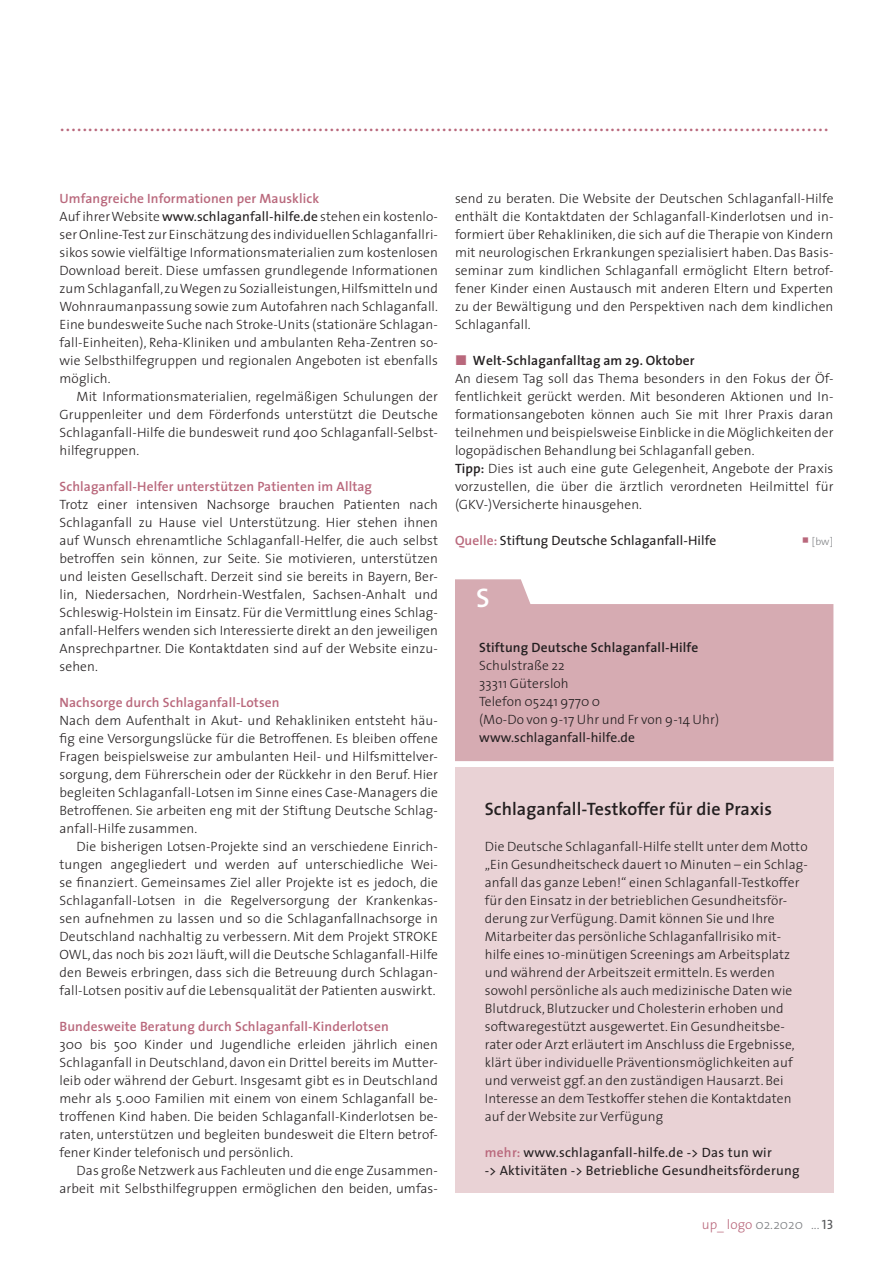
<style>
.page{position:relative;width:893px;height:1263px;background:#fff}
.page>*{position:absolute;margin:0;border:0;box-sizing:border-box;transform-origin:0 0}
.t1{font:300 27px "The Sans";color:#b9687c}
.t2{font:600 27px "The Sans";color:#fff}
.t3{font:600 18px "The Sans";letter-spacing:.005em;color:#231f20}
.t4{font:300 13.5px/18px "The Sans";letter-spacing:.01em;color:#231f20;text-align:justify}
.t5{font:13.5px/18px "The Sans";letter-spacing:.02em;color:#231f20}
.t6{font:600 13.5px "The Sans";letter-spacing:.01em;color:#b9687c}
.t7{font:600 13.5px "The Sans";letter-spacing:.01em;color:#231f20}
.t8{font:300 13.5px "The Sans";color:#808285}
.t9{font:300 10.5px "The Sans";color:#808285}
.s1{font-weight:600;color:#b9687c}
.s2{font-weight:400}
.s3{font-weight:600}
.s4{color:#b9687c}
.s5{font-family:"The Sans Caps";font-weight:400;color:#57585a}
</style>
<div class="page">
<svg style="left:455px;top:579px;width:378px;height:182px;background:#dab4ba"></svg>
<div style="left:455px;top:767px;width:378px;height:426px;background:#e9d2d5"></div>
<h1 class="t1" style="left:60px;top:100px;width:771px">.........................................................................................................................................</h1>
<p class="t4" style="left:60px;top:189px;width:380px;text-align:left"><span class="s1">Umfangreiche Informationen per Mausklick<br></span>Auf ihrer Website <span class="s2">www.schlaganfall-hilfe.de</span> stehen ein kostenlo&shy;ser Online-Test zur Einschätzung des individuellen Schlaganfallri&shy;sikos sowie vielfältige Informationsmaterialien zum kostenlosen Download bereit. Diese umfassen grundlegende Informationen zum Schlaganfall, zu Wegen zu Sozialleistungen, Hilfsmitteln und Wohnraumanpassung sowie zum Autofahren nach Schlaganfall.<br>Eine bundesweite Suche nach Stroke-Units (stationäre Schlagan&shy;fall-Einheiten), Reha-Kliniken und ambulanten Reha-Zentren so&shy;wie Selbsthilfegruppen und regionalen Angeboten ist ebenfalls möglich.</p>
<p class="t4" style="left:60px;top:387px;width:380px;text-indent:17px">Mit Informationsmaterialien, regelmäßigen Schulungen der Gruppenleiter und dem Förderfonds unterstützt die Deutsche Schlaganfall-Hilfe die bundesweit rund 400 Schlaganfall-Selbst&shy;hilfegruppen.</p>
<p class="t6" style="left:60px;top:475px;width:314px">Schlaganfall-Helfer unterstützen Patienten im Alltag</p>
<p class="t4" style="left:60px;top:495px;width:380px">Trotz einer intensiven Nachsorge brauchen Patienten nach Schlaganfall zu Hause viel Unterstützung. Hier stehen ihnen auf Wunsch ehrenamtliche Schlaganfall-Helfer, die auch selbst betroffen sein können, zur Seite. Sie motivieren, unterstützen und leisten Gesellschaft. Derzeit sind sie bereits in Bayern, Ber&shy;lin, Niedersachen, Nordrhein-Westfalen, Sachsen-Anhalt und Schleswig-Holstein im Einsatz. Für die Vermittlung eines Schlag&shy;anfall-Helfers wenden sich Interessierte direkt an den jeweiligen Ansprechpartner. Die Kontaktdaten sind auf der Website einzu&shy;sehen.</p>
<p class="t6" style="left:60px;top:691px;width:221px">Nachsorge durch Schlaganfall-Lotsen</p>
<p class="t4" style="left:60px;top:711px;width:380px">Nach dem Aufenthalt in Akut- und Rehakliniken entsteht häu&shy;fig eine Versorgungslücke für die Betroffenen. Es bleiben offene Fragen beispielsweise zur ambulanten Heil- und Hilfsmittelver&shy;sorgung, dem Führerschein oder der Rückkehr in den Beruf. Hier begleiten Schlaganfall-Lotsen im Sinne eines Case-Managers die Betroffenen. Sie arbeiten eng mit der Stiftung Deutsche Schlag&shy;anfall-Hilfe zusammen.</p>
<p class="t4" style="left:60px;top:837px;width:380px;text-indent:17px">Die bisherigen Lotsen-Projekte sind an verschiedene Einrich&shy;tungen angegliedert und werden auf unterschiedliche Wei&shy;se finanziert. Gemeinsames Ziel aller Projekte ist es jedoch, die Schlaganfall-Lotsen in die Regelversorgung der Krankenkas&shy;sen aufnehmen zu lassen und so die Schlaganfallnachsorge in Deutschland nachhaltig zu verbessern. Mit dem Projekt STROKE OWL, das noch bis 2021 läuft, will die Deutsche Schlaganfall-Hilfe den Beweis erbringen, dass sich die Betreuung durch Schlagan&shy;fall-Lotsen positiv auf die Lebensqualität der Patienten auswirkt.</p>
<p class="t6" style="left:60px;top:1015px;width:331px">Bundesweite Beratung durch Schlaganfall-Kinderlotsen</p>
<p class="t4" style="left:60px;top:1035px;width:380px">300 bis 500 Kinder und Jugendliche erleiden jährlich einen Schlaganfall in Deutschland, davon ein Drittel bereits im Mutter&shy;leib oder während der Geburt. Insgesamt gibt es in Deutschland mehr als 5.000 Familien mit einem von einem Schlaganfall be&shy;troffenen Kind haben. Die beiden Schlaganfall-Kinderlotsen be&shy;raten, unterstützen und begleiten bundesweit die Eltern betrof&shy;fener Kinder telefonisch und persönlich.</p>
<p class="t4" style="left:60px;top:1161px;width:380px;text-align:right">Das große Netzwerk aus Fachleuten und die enge Zusammen&shy;arbeit mit Selbsthilfegruppen ermöglichen den beiden, umfas-</p>
<p class="t4" style="left:455px;top:189px;width:380px">send zu beraten. Die Website der Deutschen Schlaganfall-Hilfe enthält die Kontaktdaten der Schlaganfall-Kinderlotsen und in&shy;formiert über Rehakliniken, die sich auf die Therapie von Kindern mit neurologischen Erkrankungen spezialisiert haben. Das Basis&shy;seminar zum kindlichen Schlaganfall ermöglicht Eltern betrof&shy;fener Kinder einen Austausch mit anderen Eltern und Experten zu der Bewältigung und den Perspektiven nach dem kindlichen Schlaganfall.</p>
<p class="t7" style="left:473px;top:349px;width:223px">Welt-Schlaganfalltag am 29. Oktober</p>
<p class="t4" style="left:455px;top:369px;width:380px;text-align:left">An diesem Tag soll das Thema besonders in den Fokus der Öf&shy;fentlichkeit gerückt werden. Mit besonderen Aktionen und In&shy;formationsangeboten können auch Sie mit Ihrer Praxis daran teilnehmen und beispielsweise Einblicke in die Möglichkeiten der logopädischen Behandlung bei Schlaganfall geben.<br><span class="s3">Tipp:</span> Dies ist auch eine gute Gelegenheit, Angebote der Praxis vorzustellen, die über die ärztlich verordneten Heilmittel für (GKV-)Versicherte hinausgehen.</p>
<p class="t5" style="left:455px;top:531px;width:263px"><span class="s1">Quelle:</span> Stiftung Deutsche Schlaganfall-Hilfe</p>
<p class="t9" style="left:802px;top:533px;width:33px"><span class="s4">○</span> [bw]</p>
<h1 class="t2" style="left:476px;top:576px;width:15px">S</h1>
<p class="t7" style="left:479px;top:637px;width:221px">Stiftung Deutsche Schlaganfall-Hilfe</p>
<p class="t4" style="left:479px;top:656px;width:241px;text-align:left">Schulstraße 22<br>33311 Gütersloh<br>Telefon 05241 9770 0<br>(Mo-Do von 9-17 Uhr und Fr von 9-14 Uhr)</p>
<p class="t5" style="left:479px;top:728px;width:157px">www.schlaganfall-hilfe.de</p>
<h2 class="t3" style="left:485px;top:794px;width:289px">Schlaganfall-Testkoffer für die Praxis</h2>
<p class="t4" style="left:485px;top:837px;width:325px;text-align:left">Die Deutsche Schlaganfall-Hilfe stellt unter dem Motto „Ein Gesundheitscheck dauert 10 Minuten – ein Schlag&shy;anfall das ganze Leben!“ einen Schlaganfall-Testkoffer für den Einsatz in der betrieblichen Gesundheitsför&shy;derung zur Verfügung. Damit können Sie und Ihre Mitarbeiter das persönliche Schlaganfallrisiko mit&shy;hilfe eines 10-minütigen Screenings am Arbeitsplatz und während der Arbeitszeit ermitteln. Es werden sowohl persönliche als auch medizinische Daten wie Blutdruck, Blutzucker und Cholesterin erhoben und softwaregestützt ausgewertet. Ein Gesundheitsbe&shy;rater oder Arzt erläutert im Anschluss die Ergebnisse, klärt über individuelle Präventionsmöglichkeiten auf und verweist ggf. an den zuständigen Hausarzt. Bei Interesse an dem Testkoffer stehen die Kontaktdaten auf der Website zur Verfügung</p>
<p class="t5" style="left:485px;top:1143px;width:316px"><span class="s1">mehr:</span> www.schlaganfall-hilfe.de -&gt; Das tun wir<br>-&gt; Aktivitäten -&gt; Betriebliche Gesundheitsförderung</p>
<p class="t8" style="left:702px;top:1213px;width:133px"><span class="s4">up_ logo</span> 02.2020 ... <span class="s5">13</span></p>
</div>
